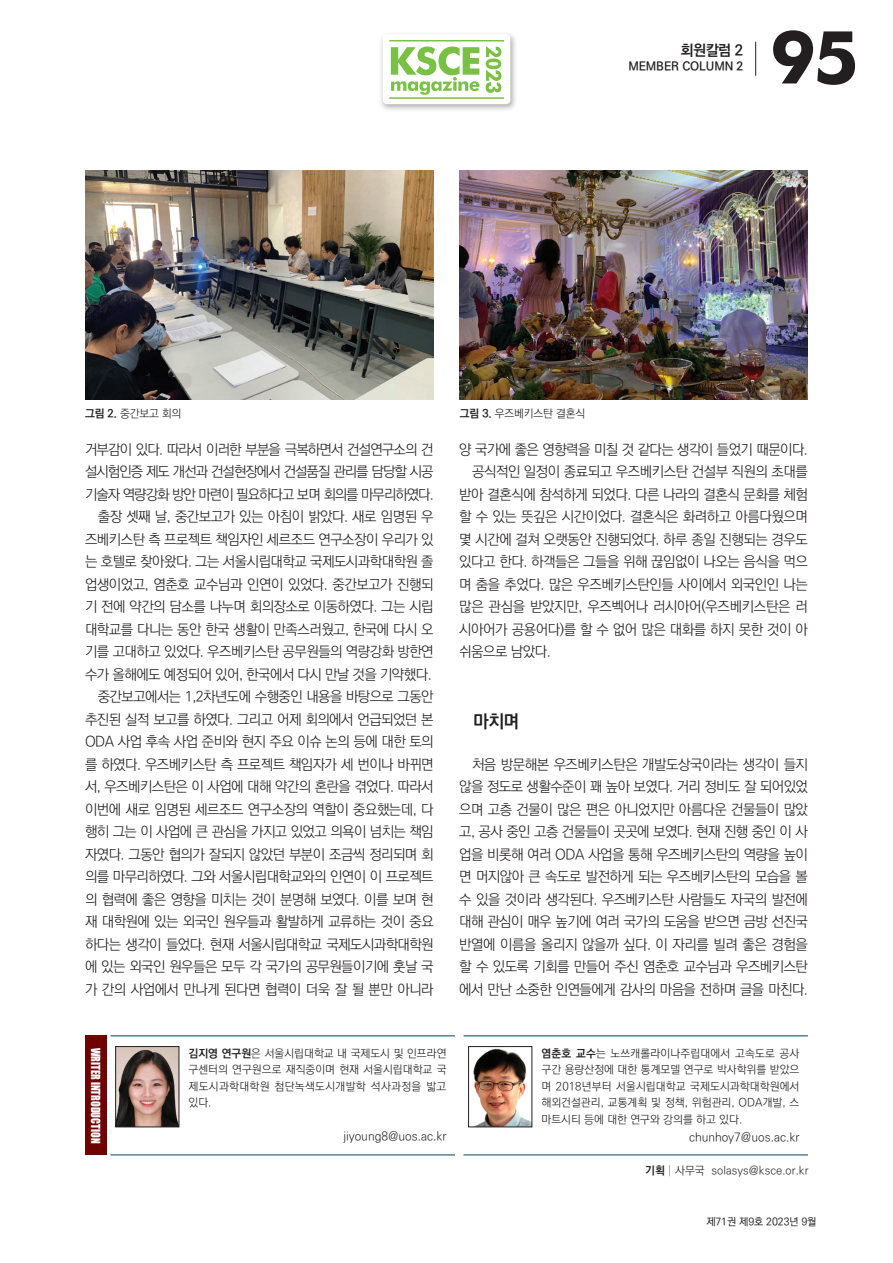
<style>
.page{position:relative;width:893px;height:1263px;background:#fff}
.page>*{position:absolute;margin:0;border:0;box-sizing:border-box;transform-origin:0 0}
.t1{font:700 73.5px "Futura BT";color:#231f20}
.본문_기본{font:18px "Ko Pub World Dotum PB";color:#231f20}
.t2{font:15px "Ko Pub World Dotum PB";color:#231f20}
.본문_기본-2{font:14.25px/22.5px "Ko Pub World Dotum PL";letter-spacing:-.04em;color:#231f20;text-align:justify}
.WRITER{font:12px "Ko Pub World Dotum PL";color:#231f20}
.t3{font:12px "Ko Pub World Dotum PB";letter-spacing:-.01em;color:#231f20}
.t4{font:11.55px "Impact";color:#fff;scale:.91 1}
.WRITER-2{font:11.25px/16.5px "Ko Pub World Dotum PL";letter-spacing:.005em;color:#231f20;text-align:justify}
.저자_소속_캡션{font:11.25px "Ko Pub World Dotum PL";letter-spacing:-.01em;color:#231f20}
.t5{font:10.5px "Ko Pub World Dotum PM";letter-spacing:-.01em;color:#231f20}
.s1{font-family:"Ko Pub World Dotum PB"}
</style>
<div class="page">
<div style="left:378px;top:31px;width:139px;height:81px;background:#231f20;opacity:.35"></div>
<div style="left:383px;top:34px;width:127px;height:70px;background:#fff;border-radius:4px"></div>
<svg style="left:391px;top:47px;width:89px;height:48px"></svg>
<hr style="left:389px;top:40px;width:115px;height:1px;background:#79c142">
<hr style="left:389px;top:97px;width:115px;height:2px;background:#79c142">
<svg style="left:486px;top:46px;width:15px;height:47px"></svg>
<hr style="left:755px;top:42px;width:1px;height:34px;background:#231f20">
<hr style="left:111px;top:1035px;width:344px;height:1px;background:#083e5d">
<hr style="left:111px;top:1154px;width:344px;height:1px;background:#083e5d">
<hr style="left:463px;top:1035px;width:345px;height:1px;background:#083e5d">
<hr style="left:463px;top:1154px;width:345px;height:1px;background:#083e5d">
<div style="left:85px;top:1035px;width:21px;height:120px;background:#700000"></div>
<img style="left:117px;top:1048px;width:60px;height:77px">
<div style="left:115px;top:1046px;width:64px;height:81px;border:1px solid #231f20"></div>
<img style="left:473px;top:1048px;width:57px;height:77px">
<div style="left:468px;top:1046px;width:64px;height:81px;border:1px solid #231f20"></div>
<img style="left:459px;top:170px;width:349px;height:230px">
<img style="left:85px;top:170px;width:349px;height:230px">
<p class="t2" style="left:680px;top:39px;width:64px">회원칼럼 2</p>
<p class="t3" style="left:628px;top:58px;width:116px">MEMBER COLUMN 2</p>
<p class="t1" style="left:770px;top:13px;width:90px">95</p>
<p class="저자_소속_캡션" style="left:85px;top:406px;width:98px"><span class="s1">그림 2.</span> 중간보고 회의</p>
<p class="저자_소속_캡션" style="left:460px;top:406px;width:127px"><span class="s1">그림 3.</span> 우즈베키스탄 결혼식</p>
<p class="본문_기본-2" style="left:85px;top:438px;width:350px">거부감이 있다. 따라서 이러한 부분을 극복하면서 건설연구소의 건 설시험인증 제도 개선과 건설현장에서 건설품질 관리를 담당할 시공 기술자 역량강화 방안 마련이 필요하다고 보며 회의를 마무리하였다.</p>
<p class="본문_기본-2" style="left:85px;top:506px;width:350px;text-indent:13px">출장 셋째 날, 중간보고가 있는 아침이 밝았다. 새로 임명된 우 즈베키스탄 측 프로젝트 책임자인 세르조드 연구소장이 우리가 있 는 호텔로 찾아왔다. 그는 서울시립대학교 국제도시과학대학원 졸 업생이었고, 염춘호 교수님과 인연이 있었다. 중간보고가 진행되 기 전에 약간의 담소를 나누며 회의장소로 이동하였다. 그는 시립 대학교를 다니는 동안 한국 생활이 만족스러웠고, 한국에 다시 오 기를 고대하고 있었다. 우즈베키스탄 공무원들의 역량강화 방한연 수가 올해에도 예정되어 있어, 한국에서 다시 만날 것을 기약했다.</p>
<p class="본문_기본-2" style="left:85px;top:686px;width:350px;text-indent:13px">중간보고에서는 1,2차년도에 수행중인 내용을 바탕으로 그동안 추진된 실적 보고를 하였다. 그리고 어제 회의에서 언급되었던 본 ODA 사업 후속 사업 준비와 현지 주요 이슈 논의 등에 대한 토의 를 하였다. 우즈베키스탄 측 프로젝트 책임자가 세 번이나 바뀌면 서, 우즈베키스탄은 이 사업에 대해 약간의 혼란을 겪었다. 따라서 이번에 새로 임명된 세르조드 연구소장의 역할이 중요했는데, 다 행히 그는 이 사업에 큰 관심을 가지고 있었고 의욕이 넘치는 책임 자였다. 그동안 협의가 잘되지 않았던 부분이 조금씩 정리되며 회 의를 마무리하였다. 그와 서울시립대학교와의 인연이 이 프로젝트 의 협력에 좋은 영향을 미치는 것이 분명해 보였다. 이를 보며 현 재 대학원에 있는 외국인 원우들과 활발하게 교류하는 것이 중요 하다는 생각이 들었다. 현재 서울시립대학교 국제도시과학대학원 에 있는 외국인 원우들은 모두 각 국가의 공무원들이기에 훗날 국 가 간의 사업에서 만나게 된다면 협력이 더욱 잘 될 뿐만 아니라</p>
<p class="본문_기본-2" style="left:459px;top:438px;width:350px">양 국가에 좋은 영향력을 미칠 것 같다는 생각이 들었기 때문이다.</p>
<p class="본문_기본-2" style="left:459px;top:461px;width:350px;text-indent:13px">공식적인 일정이 종료되고 우즈베키스탄 건설부 직원의 초대를 받아 결혼식에 참석하게 되었다. 다른 나라의 결혼식 문화를 체험 할 수 있는 뜻깊은 시간이었다. 결혼식은 화려하고 아름다웠으며 몇 시간에 걸쳐 오랫동안 진행되었다. 하루 종일 진행되는 경우도 있다고 한다. 하객들은 그들을 위해 끊임없이 나오는 음식을 먹으 며 춤을 추었다. 많은 우즈베키스탄인들 사이에서 외국인인 나는 많은 관심을 받았지만, 우즈벡어나 러시아어(우즈베키스탄은 러 시아어가 공용어다)를 할 수 없어 많은 대화를 하지 못한 것이 아 쉬움으로 남았다.</p>
<p class="본문_기본" style="left:473px;top:708px;width:48px">마치며</p>
<p class="본문_기본-2" style="left:459px;top:753px;width:350px;text-indent:13px">처음 방문해본 우즈베키스탄은 개발도상국이라는 생각이 들지 않을 정도로 생활수준이 꽤 높아 보였다. 거리 정비도 잘 되어있었 으며 고층 건물이 많은 편은 아니었지만 아름다운 건물들이 많았 고, 공사 중인 고층 건물들이 곳곳에 보였다. 현재 진행 중인 이 사 업을 비롯해 여러 ODA 사업을 통해 우즈베키스탄의 역량을 높이 면 머지않아 큰 속도로 발전하게 되는 우즈베키스탄의 모습을 볼 수 있을 것이라 생각된다. 우즈베키스탄 사람들도 자국의 발전에 대해 관심이 매우 높기에 여러 국가의 도움을 받으면 금방 선진국 반열에 이름을 올리지 않을까 싶다. 이 자리를 빌려 좋은 경험을 할 수 있도록 기회를 만들어 주신 염춘호 교수님과 우즈베키스탄 에서 만난 소중한 인연들에게 감사의 마음을 전하며 글을 마친다.</p>
<p class="t4" style="left:105px;top:1047px;width:107px;rotate:90deg">WRITER INTRODUCTION</p>
<p class="WRITER-2" style="left:189px;top:1045px;width:259px"><span class="s1">김지영 연구원</span>은 서울시립대학교 내 국제도시 및 인프라연 구센터의 연구원으로 재직중이며 현재 서울시립대학교 국 제도시과학대학원 첨단녹색도시개발학 석사과정을 밟고 있다.</p>
<p class="WRITER" style="left:343px;top:1128px;width:105px">jiyoung8@uos.ac.kr</p>
<p class="WRITER-2" style="left:541px;top:1045px;width:259px"><span class="s1">염춘호 교수</span>는 노쓰캐롤라이나주립대에서 고속도로 공사 구간 용량산정에 대한 통계모델 연구로 박사학위를 받았으 며 2018년부터 서울시립대학교 국제도시과학대학원에서 해외건설관리, 교통계획 및 정책, 위험관리, ODA개발, 스 마트시티 등에 대한 연구와 강의를 하고 있다.</p>
<p class="WRITER" style="left:689px;top:1129px;width:112px">chunhoy7@uos.ac.kr</p>
<p class="WRITER-2" style="left:645px;top:1163px;width:165px"><span class="s1">기획│</span>사무국 solasys@ksce.or.kr</p>
<p class="t5" style="left:706px;top:1214px;width:112px">제71권 제9호 2023년 9월</p>
</div>
